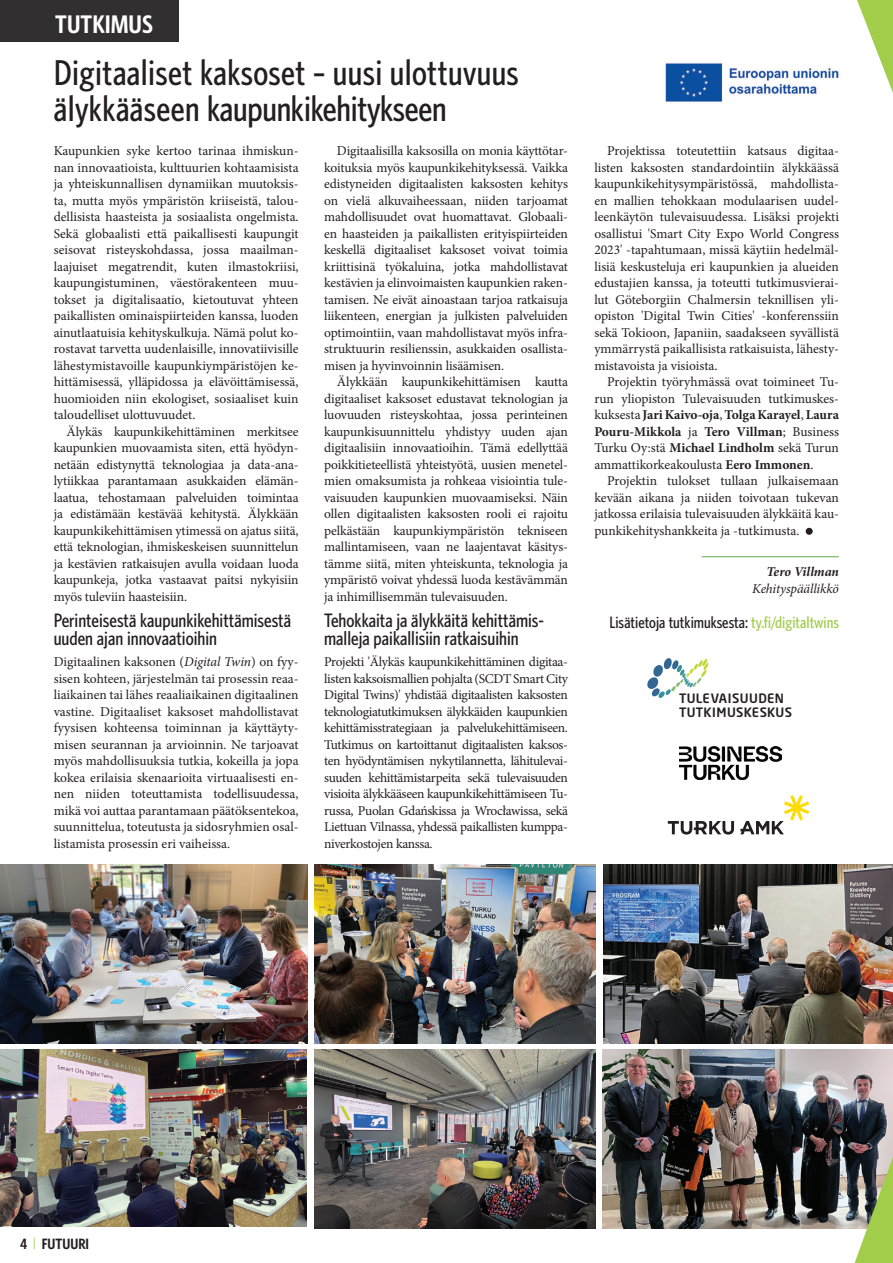
<style>
.page{position:relative;width:893px;height:1263px;background:#fff}
.page>*{position:absolute;margin:0;border:0;box-sizing:border-box;transform-origin:0 0}
.Otsikko{font:500 36px/36px "Whitney Condensed";letter-spacing:.01em;color:#231f20}
.Väliotsikko{font:600 25.5px "Whitney Condensed";color:#fff}
.Väliotsikko-2{font:500 19.5px/18px "Whitney Condensed";color:#231f20}
.Väliotsikko-3{font:500 16.5px "Whitney Condensed";color:#231f20}
.Kuvateksti{font:600 15px "Whitney Condensed";color:#231f20}
.Leipäteksti_sisennetty{font:13.5px/16.5px "Minion Pro";letter-spacing:-.01em;color:#231f20;text-align:justify}
.Leipäteksti_ei_sisennetty{font:13.5px/16.5px "Minion Pro";letter-spacing:-.005em;color:#231f20;text-align:justify}
.Leipäteksti_sisennetty-2{font:italic 13.5px/16.5px "Minion Pro";letter-spacing:-.01em;color:#231f20;text-align:right}
.t1{font:500 12.75px/14.1px "Neo Sans W1 G";letter-spacing:.025em;color:#231f20}
.s1{font-style:italic}
.s2{font-weight:700}
.s3{color:#a1cd4b}
.s4{font-weight:300;font-size:16.5px;color:#a1cd4b}
</style>
<div class="page">
<img style="left:603px;top:1049px;width:290px;height:180px">
<svg style="left:855px;top:1157px;width:38px;height:106px;background:#91a766"></svg>
<div style="left:806px;top:528px;width:7px;height:7px;background:#231f20;border-radius:50%"></div>
<svg style="left:857px;top:0;width:36px;height:93px"></svg>
<hr style="left:702px;top:556px;width:137px;height:1px;background:#68ab50">
<div style="left:0;top:0;width:179px;height:41px;background:#312f30"></div>
<img style="left:0;top:864px;width:307px;height:179px">
<img style="left:315px;top:864px;width:281px;height:179px">
<img style="left:0;top:1049px;width:306px;height:177px">
<img style="left:604px;top:864px;width:289px;height:179px">
<img style="left:315px;top:1049px;width:281px;height:180px">
<img style="left:665px;top:62px;width:195px;height:40px">
<svg style="left:647px;top:658px;width:61px;height:39px"></svg>
<img style="left:679px;top:746px;width:102px;height:33px">
<svg style="left:668px;top:821px;width:66px;height:13px"></svg>
<svg style="left:740px;top:795px;width:69px;height:39px"></svg>
<h2 class="Väliotsikko" style="left:55px;top:8px;width:99px">TUTKIMUS</h2>
<h1 class="Otsikko" style="left:54px;top:53px;width:467px">Digitaaliset kaksoset – uusi ulottuvuus älykkääseen kaupunkikehitykseen</h1>
<p class="Leipäteksti_ei_sisennetty" style="left:54px;top:143px;width:246px">Kaupunkien syke kertoo tarinaa ihmiskun&shy;nan innovaatioista, kulttuurien kohtaamisista ja yhteiskunnallisen dynamiikan muutoksis&shy;ta, mutta myös ympäristön kriiseistä, talou&shy;dellisista haasteista ja sosiaalista ongelmista.<br>Sekä globaalisti että paikallisesti kaupungit seisovat risteyskohdassa, jossa maailman&shy;laajuiset megatrendit, kuten ilmastokriisi, kaupungistuminen, väestörakenteen muu&shy;tokset ja digitalisaatio, kietoutuvat yhteen paikallisten ominaispiirteiden kanssa, luoden ainutlaatuisia kehityskulkuja. Nämä polut ko&shy;rostavat tarvetta uudenlaisille, innovatiivisille lähestymistavoille kaupunkiympäristöjen ke&shy;hittämisessä, ylläpidossa ja elävöittämisessä, huomioiden niin ekologiset, sosiaaliset kuin taloudelliset ulottuvuudet.</p>
<p class="Leipäteksti_sisennetty" style="left:54px;top:423px;width:246px;text-indent:13px">Älykäs kaupunkikehittäminen merkitsee kaupunkien muovaamista siten, että hyödyn&shy;netään edistynyttä teknologiaa ja data-ana&shy;lytiikkaa parantamaan asukkaiden elämän&shy;laatua, tehostamaan palveluiden toimintaa ja edistämään kestävää kehitystä. Älykkään kaupunkikehittämisen ytimessä on ajatus siitä, että teknologian, ihmiskeskeisen suunnittelun ja kestävien ratkaisujen avulla voidaan luoda kaupunkeja, jotka vastaavat paitsi nykyisiin myös tuleviin haasteisiin.</p>
<h2 class="Väliotsikko-2" style="left:54px;top:611px;width:239px">Perinteisestä kaupunkikehittämisestä uuden ajan innovaatioihin</h2>
<p class="Leipäteksti_ei_sisennetty" style="left:54px;top:653px;width:246px">Digitaalinen kaksonen (<span class="s1">Digital Twin</span>) on fyy&shy;sisen kohteen, järjestelmän tai prosessin reaa&shy;liaikainen tai lähes reaaliaikainen digitaalinen vastine. Digitaaliset kaksoset mahdollistavat fyysisen kohteensa toiminnan ja käyttäyty&shy;misen seurannan ja arvioinnin. Ne tarjoavat myös mahdollisuuksia tutkia, kokeilla ja jopa kokea erilaisia skenaarioita virtuaalisesti en&shy;nen niiden toteuttamista todellisuudessa, mikä voi auttaa parantamaan päätöksentekoa, suunnittelua, toteutusta ja sidosryhmien osal&shy;listamista prosessin eri vaiheissa.</p>
<p class="Leipäteksti_sisennetty" style="left:324px;top:143px;width:245px;text-indent:13px">Digitaalisilla kaksosilla on monia käyttötar&shy;koituksia myös kaupunkikehityksessä. Vaikka edistyneiden digitaalisten kaksosten kehitys on vielä alkuvaiheessaan, niiden tarjoamat mahdollisuudet ovat huomattavat. Globaali&shy;en haasteiden ja paikallisten erityispiirteiden keskellä digitaaliset kaksoset voivat toimia kriittisinä työkaluina, jotka mahdollistavat kestävien ja elinvoimaisten kaupunkien raken&shy;tamisen. Ne eivät ainoastaan tarjoa ratkaisuja liikenteen, energian ja julkisten palveluiden optimointiin, vaan mahdollistavat myös infra&shy;struktuurin resilienssin, asukkaiden osallista&shy;misen ja hyvinvoinnin lisäämisen.</p>
<p class="Leipäteksti_sisennetty" style="left:324px;top:374px;width:245px;text-indent:13px">Älykkään kaupunkikehittämisen kautta digitaaliset kaksoset edustavat teknologian ja luovuuden risteyskohtaa, jossa perinteinen kaupunkisuunnittelu yhdistyy uuden ajan digitaalisiin innovaatioihin. Tämä edellyttää poikkitieteellistä yhteistyötä, uusien menetel&shy;mien omaksumista ja rohkeaa visiointia tule&shy;vaisuuden kaupunkien muovaamiseksi. Näin ollen digitaalisten kaksosten rooli ei rajoitu pelkästään kaupunkiympäristön tekniseen mallintamiseen, vaan ne laajentavat käsitys&shy;tämme siitä, miten yhteiskunta, teknologia ja ympäristö voivat yhdessä luoda kestävämmän ja inhimillisemmän tulevaisuuden.</p>
<h2 class="Väliotsikko-2" style="left:324px;top:611px;width:221px">Tehokkaita ja älykkäitä kehittämis&shy;malleja paikallisiin ratkaisuihin</h2>
<p class="Leipäteksti_ei_sisennetty" style="left:324px;top:653px;width:245px">Projekti 'Älykäs kaupunkikehittäminen digitaa&shy;listen kaksoismallien pohjalta (SCDT Smart City Digital Twins)' yhdistää digitaalisten kaksosten teknologiatutkimuksen älykkäiden kaupunkien kehittämisstrategiaan ja palvelukehittämiseen.<br>Tutkimus on kartoittanut digitaalisten kaksos&shy;ten hyödyntämisen nykytilannetta, lähitulevai&shy;suuden kehittämistarpeita sekä tulevaisuuden visioita älykkääseen kaupunkikehittämiseen Tu&shy;russa, Puolan Gdańskissa ja Wrocławissa, sekä Liettuan Vilnassa, yhdessä paikallisten kumppa&shy;niverkostojen kanssa.</p>
<p class="Leipäteksti_sisennetty" style="left:594px;top:143px;width:246px;text-indent:13px">Projektissa toteutettiin katsaus digitaa&shy;listen kaksosten standardointiin älykkäässä kaupunkikehitysympäristössä, mahdollista&shy;en mallien tehokkaan modulaarisen uudel&shy;leenkäytön tulevaisuudessa. Lisäksi projekti osallistui 'Smart City Expo World Congress 2023' -tapahtumaan, missä käytiin hedelmäl&shy;lisiä keskusteluja eri kaupunkien ja alueiden edustajien kanssa, ja toteutti tutkimusvierai&shy;lut Göteborgiin Chalmersin teknillisen yli&shy;opiston 'Digital Twin Cities' -konferenssiin sekä Tokioon, Japaniin, saadakseen syvällistä ymmärrystä paikallisista ratkaisuista, lähesty&shy;mistavoista ja visioista.</p>
<p class="Leipäteksti_sisennetty" style="left:594px;top:374px;width:246px;text-indent:13px">Projektin työryhmässä ovat toimineet Tu&shy;run yliopiston Tulevaisuuden tutkimuskes&shy;kuksesta <span class="s2">Jari Kaivo-oja</span>, <span class="s2">Tolga Karayel</span>, <span class="s2">Laura Pouru-Mikkola</span> ja <span class="s2">Tero Villman</span>; Business Turku Oy:stä <span class="s2">Michael Lindholm</span> sekä Turun ammattikorkeakoulusta <span class="s2">Eero Immonen</span>.</p>
<p class="Leipäteksti_sisennetty" style="left:594px;top:473px;width:246px;text-indent:13px">Projektin tulokset tullaan julkaisemaan kevään aikana ja niiden toivotaan tukevan jatkossa erilaisia tulevaisuuden älykkäitä kau&shy;punkikehityshankkeita ja -tutkimusta.</p>
<p class="Leipäteksti_sisennetty-2" style="left:752px;top:564px;width:88px"><span class="s2">Tero Villman<br></span>Kehityspäällikkö</p>
<h2 class="Väliotsikko-3" style="left:609px;top:612px;width:231px">Lisätietoja tutkimuksesta: <span class="s3">ty.fi/digitaltwins</span></h2>
<p class="t1" style="left:679px;top:691px;width:114px">TULEVAISUUDEN<br>TUTKIMUSKESKUS</p>
<p class="Kuvateksti" style="left:20px;top:1234px;width:71px">4 <span class="s4">I</span> FUTUURI</p>
</div>
